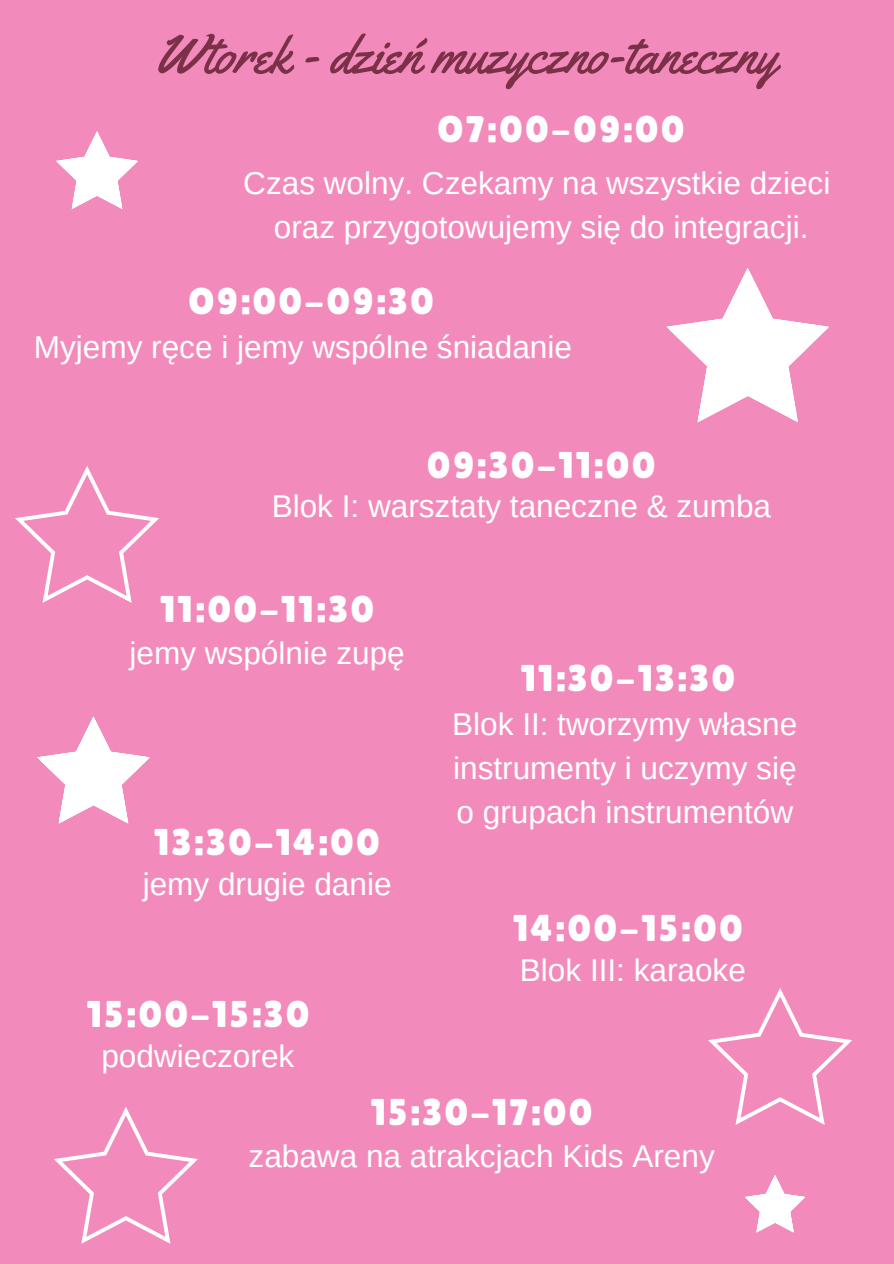
<style>
.page{position:relative;width:894px;height:1264px;background:#fff}
.page>*{position:absolute;margin:0;border:0;box-sizing:border-box;transform-origin:0 0}
.t1{font:54px "Yellowtail";color:#7a3046}
.t2{font:37.2px "Lilita One";letter-spacing:.06em;color:#fff}
.t3{font:31.5px/44px "Arimo";color:#fff;text-align:center}
</style>
<div class="page">
<div style="left:0;top:0;width:893px;height:1263px;background:#f28bbb"></div>
<svg style="left:56px;top:131px;width:82px;height:78px"></svg>
<svg style="left:666px;top:268px;width:162px;height:154px"></svg>
<svg style="left:15px;top:466px;width:144px;height:137px"></svg>
<svg style="left:37px;top:716px;width:113px;height:107px"></svg>
<svg style="left:708px;top:988px;width:144px;height:136px"></svg>
<svg style="left:54px;top:1107px;width:144px;height:136px"></svg>
<svg style="left:745px;top:1175px;width:60px;height:57px"></svg>
<h1 class="t1" style="left:154px;top:21px;width:624px">Wtorek - dzień muzyczno-taneczny</h1>
<p class="t2" style="left:437px;top:107px;width:248px">O7:00-09:00</p>
<p class="t3" style="left:243px;top:161px;width:588px">Czas wolny. Czekamy na wszystkie dzieci oraz przygotowujemy się do integracji.</p>
<p class="t2" style="left:188px;top:279px;width:247px">O9:00-09:30</p>
<p class="t3" style="left:34px;top:324px;width:539px">Myjemy ręce i jemy wspólne śniadanie</p>
<p class="t2" style="left:427px;top:443px;width:230px">09:30-11:00</p>
<p class="t3" style="left:271px;top:484px;width:501px">Blok I: warsztaty taneczne &amp; zumba</p>
<p class="t2" style="left:160px;top:587px;width:215px">11:00-11:30</p>
<p class="t3" style="left:129px;top:631px;width:277px">jemy wspólnie zupę</p>
<p class="t2" style="left:154px;top:821px;width:227px">13:30-14:00</p>
<p class="t3" style="left:143px;top:862px;width:250px">jemy drugie danie</p>
<p class="t2" style="left:87px;top:992px;width:224px">15:00-15:30</p>
<p class="t3" style="left:101px;top:1033px;width:194px">podwieczorek</p>
<p class="t2" style="left:520px;top:657px;width:216px">11:30-13:30</p>
<p class="t3" style="left:452px;top:702px;width:346px;text-align:justify">Blok II: tworzymy własne instrumenty i uczymy się o grupach instrumentów</p>
<p class="t2" style="left:513px;top:906px;width:231px">14:00-15:00</p>
<p class="t3" style="left:520px;top:948px;width:227px">Blok III: karaoke</p>
<p class="t2" style="left:371px;top:1090px;width:223px">15:30-17:00</p>
<p class="t3" style="left:248px;top:1133px;width:467px">zabawa na atrakcjach Kids Areny</p>
</div>
